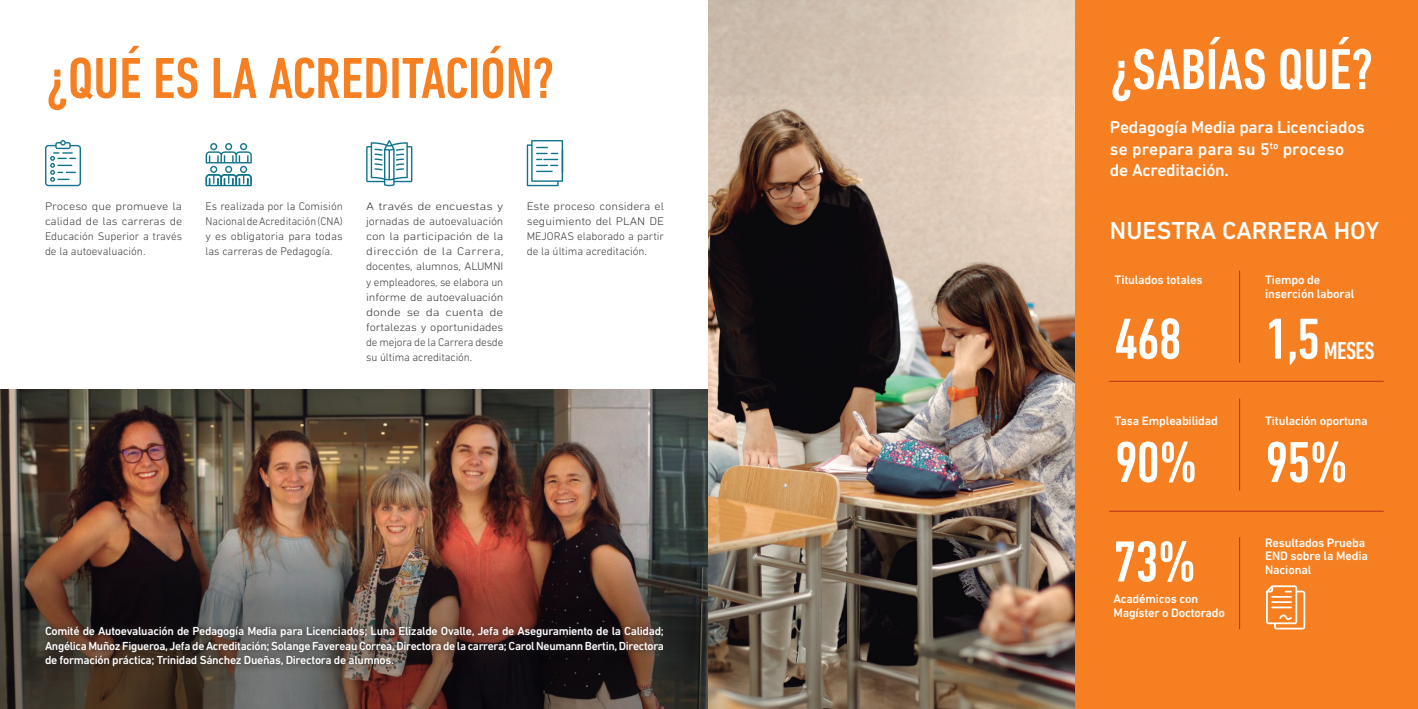
<style>
.page{position:relative;width:1418px;height:709px;background:#fff}
.page>*{position:absolute;margin:0;border:0;box-sizing:border-box;transform-origin:0 0}
.t1{font:500 condensed 58.75px "DIN Next LT Pro";color:#fff}
.t2{font:500 condensed 58.75px "DIN Next LT Pro";color:#f57f21}
.titulos_pagina{font:500 25px "DIN Next LT Pro";color:#fff}
.t3{font:500 condensed 25px "DIN Next LT Pro";letter-spacing:-.025em;color:#fff}
.t4{font:500 17.5px/21.2px "DIN Next LT Pro";letter-spacing:-.015em;color:#fff}
.texto{font:500 12.5px/13.8px "DIN Next LT Pro";letter-spacing:-.015em;color:#fff}
.Texto_light{font:500 11.88px/14.2px "DIN Next LT Pro";letter-spacing:-.025em;color:#fff;text-align:justify}
.parrafo_acreditación{font:300 11.25px/15px "DIN Next LT Pro";color:#3e3e3f;text-align:justify;scale:1.2 1}
.parrafo_acreditación-2{font:300 11.25px/15px "DIN Next LT Pro";color:#3e3e3f;text-align:justify}
.parrafo_acreditación-3{font:300 11.25px/15px "DIN Next LT Pro";color:#3e3e3f;text-align:justify;scale:1.09 1}
.parrafo_acreditación-4{font:300 11.25px/15px "DIN Next LT Pro";color:#3e3e3f;text-align:justify;scale:1.1 1}
</style>
<div class="page">
<img style="left:0;top:390px;width:709px;height:319px">
<svg style="left:38px;top:619px;width:632px;height:54px;background:#40332f"></svg>
<svg style="left:45px;top:140px;width:36px;height:46px"></svg>
<svg style="left:206px;top:143px;width:46px;height:43px"></svg>
<svg style="left:366px;top:140px;width:46px;height:46px"></svg>
<svg style="left:527px;top:140px;width:36px;height:46px"></svg>
<div style="left:709px;top:0;width:708px;height:709px;background:#f57f21"></div>
<hr style="left:1109px;top:381px;width:274px;height:1px;background:#bc2e18">
<hr style="left:1109px;top:511px;width:274px;height:1px;background:#bc2e18">
<hr style="left:1239px;top:271px;width:1px;height:91px;background:#bc2e18">
<hr style="left:1239px;top:398px;width:1px;height:92px;background:#bc2e18">
<hr style="left:1239px;top:537px;width:1px;height:92px;background:#bc2e18">
<img style="left:709px;top:0;width:365px;height:709px">
<svg style="left:1266px;top:585px;width:39px;height:44px"></svg>
<p class="t2" style="left:45px;top:45px;width:512px">¿QUÉ ES LA ACREDITACIÓN?</p>
<p class="parrafo_acreditación-4" style="left:45px;top:199px;width:126px">Proceso que promueve la calidad de las carreras de Educación Superior a través de la autoevaluación.</p>
<p class="parrafo_acreditación" style="left:366px;top:199px;width:116px">A través de encuestas y jornadas de autoevaluación con la participación de la dirección de la Carrera, docentes, alumnos, ALUMNI y empleadores, se elabora un informe de autoevaluación donde se da cuenta de fortalezas y oportunidades de mejora de la Carrera desde su última acreditación.</p>
<p class="parrafo_acreditación-2" style="left:206px;top:199px;width:139px">Es realizada por la Comisión Nacional de Acreditación (CNA) y es obligatoria para todas las carreras de Pedagogía.</p>
<p class="parrafo_acreditación-3" style="left:527px;top:199px;width:127px">Este proceso considera el seguimiento del PLAN DE MEJORAS elaborado a partir de la última acreditación.</p>
<p class="Texto_light" style="left:45px;top:624px;width:620px">Comité de Autoevaluación de Pedagogía Media para Licenciados; Luna Elizalde Ovalle, Jefa de Aseguramiento de la Calidad; Angélica Muñoz Figueroa, Jefa de Acreditación; Solange Favereau Correa, Directora de la carrera; Carol Neumann Bertin, Directora de formación práctica; Trinidad Sánchez Dueñas, Directora de alumnos.</p>
<p class="t1" style="left:1109px;top:36px;width:267px">¿SABÍAS QUÉ?</p>
<p class="t4" style="left:1109px;top:117px;width:256px">Pedagogía Media para Licenciados se prepara para su 5<sup>to</sup> proceso de Acreditación.</p>
<p class="titulos_pagina" style="left:1109px;top:216px;width:271px">NUESTRA CARRERA HOY</p>
<p class="texto" style="left:1114px;top:273px;width:90px">Titulados totales</p>
<p class="t1" style="left:1114px;top:306px;width:69px">468</p>
<p class="texto" style="left:1114px;top:413px;width:105px">Tasa Empleabilidad</p>
<p class="t1" style="left:1114px;top:429px;width:85px">90%</p>
<p class="t1" style="left:1113px;top:528px;width:85px">73%</p>
<p class="texto" style="left:1113px;top:592px;width:113px">Académicos con<br>Magíster o Doctorado</p>
<p class="texto" style="left:1265px;top:273px;width:91px">Tiempo de inserción laboral</p>
<p class="t1" style="left:1265px;top:306px;width:57px">1,5</p>
<p class="t3" style="left:1323px;top:336px;width:52px">MESES</p>
<p class="texto" style="left:1265px;top:413px;width:104px">Titulación oportuna</p>
<p class="t1" style="left:1265px;top:429px;width:85px">95%</p>
<p class="texto" style="left:1265px;top:535px;width:104px">Resultados Prueba<br>END sobre la Media</p>
<p class="texto" style="left:1265px;top:563px;width:48px">Nacional</p>
</div>
